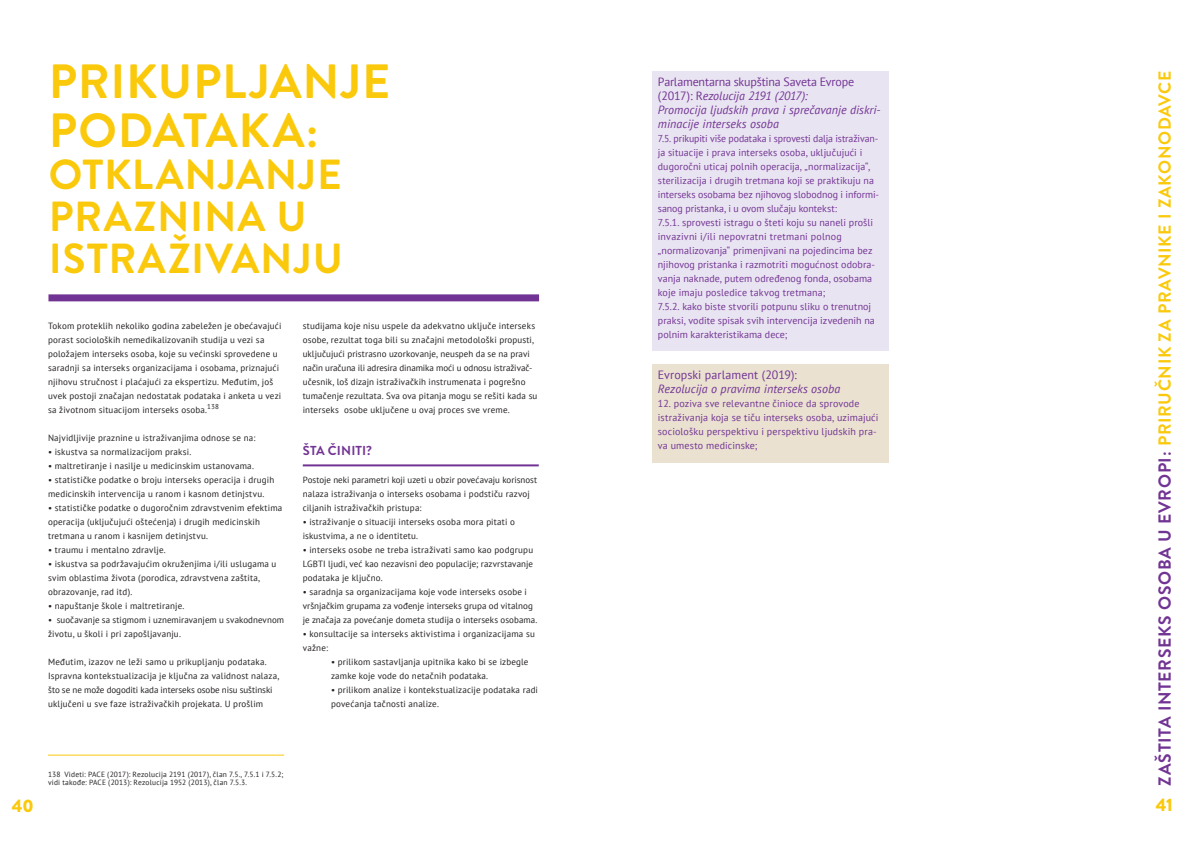
<style>
.page{position:relative;width:1191px;height:842px;background:#fff}
.page>*{position:absolute;margin:0;border:0;box-sizing:border-box;transform-origin:0 0}
.t1{font:700 48px/49px "Brandon Grotesque";letter-spacing:.015em;color:#fbc90c}
.t2{font:700 42px/42px "Brandon Grotesque";letter-spacing:.02em;color:#fbc90c}
.t3{font:900 18px "Brandon Grotesque";color:#fbc90c}
.t4{font:700 17.5px "Brandon Grotesque";letter-spacing:.04em;color:#fbc90c}
.t5{font:700 13px "Brandon Grotesque";letter-spacing:.005em;color:#723494}
.t6{font:italic 12px/14px "PT Sans";color:#723494}
.t7{font:12px "PT Sans";letter-spacing:.005em;color:#723494}
.t8{font:10px/14px "PT Sans";letter-spacing:.005em;color:#723494}
.t9{font:9px/14px "PT Sans";letter-spacing:.02em;color:#231f20}
.t10{font:7.5px/8px "PT Sans";letter-spacing:.02em;color:#231f20}
.s1{font-style:normal}
.s2{color:#723494}
</style>
<div class="page">
<div style="left:652px;top:71px;width:236px;height:279px;background:#e9e4f1"></div>
<div style="left:652px;top:364px;width:236px;height:98px;background:#eae1d0"></div>
<hr style="left:48px;top:755px;width:236px;height:1px;background:#fbc90c">
<hr style="left:303px;top:464px;width:236px;height:2px;background:#723494">
<div style="left:48px;top:294px;width:491px;height:7px;background:#723494"></div>
<h1 class="t1" style="left:49px;top:58px;width:343px">PRIKUPLJANJE<br>PODATAKA:</h1>
<h2 class="t2" style="left:49px;top:155px;width:296px">OTKLANJANJE<br>PRAZNINA U<br>ISTRAŽIVANJU</h2>
<p class="t9" style="left:48px;top:319px;width:235px">Tokom proteklih nekoliko godina zabeležen je obećavajući porast socioloških nemedikalizovanih studija u vezi sa položajem interseks osoba, koje su većinski sprovedene u saradnji sa interseks organizacijama i osobama, priznajući njihovu stručnost i plaćajući za ekspertizu. Međutim, još uvek postoji značajan nedostatak podataka i anketa u vezi sa životnom situacijom interseks osoba.<sup>138</sup></p>
<p class="t9" style="left:48px;top:431px;width:209px">Najvidljivije praznine u istraživanjima odnose se na:</p>
<p class="t9" style="left:48px;top:445px;width:145px">• iskustva sa normalizacijom praksi.</p>
<p class="t9" style="left:48px;top:459px;width:207px">• maltretiranje i nasilje u medicinskim ustanovama.</p>
<p class="t9" style="left:48px;top:473px;width:228px">• statističke podatke o broju interseks operacija i drugih medicinskih intervencija u ranom i kasnom detinjstvu.</p>
<p class="t9" style="left:48px;top:501px;width:236px">• statističke podatke o dugoročnim zdravstvenim efektima operacija (uključujući oštećenja) i drugih medicinskih tretmana u ranom i kasnijem detinjstvu.</p>
<p class="t9" style="left:48px;top:543px;width:119px">• traumu i mentalno zdravlje.</p>
<p class="t9" style="left:48px;top:557px;width:230px">• iskustva sa podržavajućim okruženjima i/ili uslugama u svim oblastima života (porodica, zdravstvena zaštita, obrazovanje, rad itd).</p>
<p class="t9" style="left:48px;top:599px;width:138px">• napuštanje škole i maltretiranje.</p>
<p class="t9" style="left:48px;top:613px;width:237px">• suočavanje sa stigmom i uznemiravanjem u svakodnevnom životu, u školi i pri zapošljavanju.</p>
<p class="t9" style="left:48px;top:655px;width:233px">Međutim, izazov ne leži samo u prikupljanju podataka.<br>Ispravna kontekstualizacija je ključna za validnost nalaza, što se ne može dogoditi kada interseks osobe nisu suštinski uključeni u sve faze istraživačkih projekata. U prošlim</p>
<p class="t9" style="left:303px;top:319px;width:236px">studijama koje nisu uspele da adekvatno uključe interseks osobe, rezultat toga bili su značajni metodološki propusti, uključujući pristrasno uzorkovanje, neuspeh da se na pravi način uračuna ili adresira dinamika moći u odnosu istraživač&shy;učesnik, loš dizajn istraživačkih instrumenata i pogrešno tumačenje rezultata. Sva ova pitanja mogu se rešiti kada su interseks osobe uključene u ovaj proces sve vreme.</p>
<h3 class="t5" style="left:303px;top:442px;width:71px">ŠTA ČINITI?</h3>
<p class="t9" style="left:303px;top:473px;width:236px">Postoje neki parametri koji uzeti u obzir povećavaju korisnost nalaza istraživanja o interseks osobama i podstiču razvoj ciljanih istraživačkih pristupa:</p>
<p class="t9" style="left:303px;top:515px;width:214px">• istraživanje o situaciji interseks osoba mora pitati o iskustvima, a ne o identitetu.</p>
<p class="t9" style="left:303px;top:543px;width:232px;text-align:justify">• interseks osobe ne treba istraživati samo kao podgrupu LGBTI ljudi, već kao nezavisni deo populacije; razvrstavanje podataka je ključno.</p>
<p class="t9" style="left:303px;top:585px;width:236px">• saradnja sa organizacijama koje vode interseks osobe i vršnjačkim grupama za vođenje interseks grupa od vitalnog je značaja za povećanje dometa studija o interseks osobama.</p>
<p class="t9" style="left:303px;top:627px;width:234px">• konsultacije sa interseks aktivistima i organizacijama su važne:</p>
<p class="t9" style="left:331px;top:655px;width:199px">• prilikom sastavljanja upitnika kako bi se izbegle zamke koje vode do netačnih podataka.</p>
<p class="t9" style="left:331px;top:683px;width:208px">• prilikom analize i kontekstualizacije podataka radi povećanja tačnosti analize.</p>
<h3 class="t3" style="left:12px;top:793px;width:23px">40</h3>
<p class="t10" style="left:48px;top:770px;width:237px">138 Videti: PACE (2017): Rezolucija 2191 (2017), član 7.5., 7.5.1 i 7.5.2; vidi takođe: PACE (2013): Rezolucija 1952 (2013), član 7.5.3.</p>
<h3 class="t6" style="left:658px;top:74px;width:224px"><span class="s1">Parlamentarna skupština Saveta Evrope (2017): R</span>ezolucija 2191 (2017):<br>Promocija ljudskih prava i sprečavanje diskri&shy;minacije interseks osoba</h3>
<p class="t8" style="left:658px;top:131px;width:223px">7.5. prikupiti više podataka i sprovesti dalja istraživan&shy;ja situacije i prava interseks osoba, uključujući i dugoročni uticaj polnih operacija, „normalizacija“, sterilizacija i drugih tretmana koji se praktikuju na interseks osobama bez njihovog slobodnog i informi&shy;sanog pristanka, i u ovom slučaju kontekst:<br>7.5.1. sprovesti istragu o šteti koju su naneli prošli invazivni i/ili nepovratni tretmani polnog „normalizovanja“ primenjivani na pojedincima bez njihovog pristanka i razmotriti mogućnost odobra&shy;vanja naknade, putem određenog fonda, osobama koje imaju posledice takvog tretmana;<br>7.5.2. kako biste stvorili potpunu sliku o trenutnoj praksi, vodite spisak svih intervencija izvedenih na polnim karakteristikama dece;</p>
<h3 class="t7" style="left:658px;top:367px;width:140px">Evropski parlament (2019):</h3>
<h3 class="t6" style="left:658px;top:382px;width:184px">Rezolucija o pravima interseks osoba</h3>
<p class="t8" style="left:658px;top:396px;width:222px">12. poziva sve relevantne činioce da sprovode istraživanja koja se tiču interseks osoba, uzimajući sociološku perspektivu i perspektivu ljudskih pra&shy;va umesto medicinske;</p>
<h3 class="t4" style="left:1152px;top:786px;width:716px;rotate:-90deg"><span class="s2">ZAŠTITA INTERSEKS OSOBA U EVROPI:</span> PRIRUČNIK ZA PRAVNIKE I ZAKONODAVCE</h3>
<h3 class="t3" style="left:1155px;top:792px;width:19px">41</h3>
</div>
